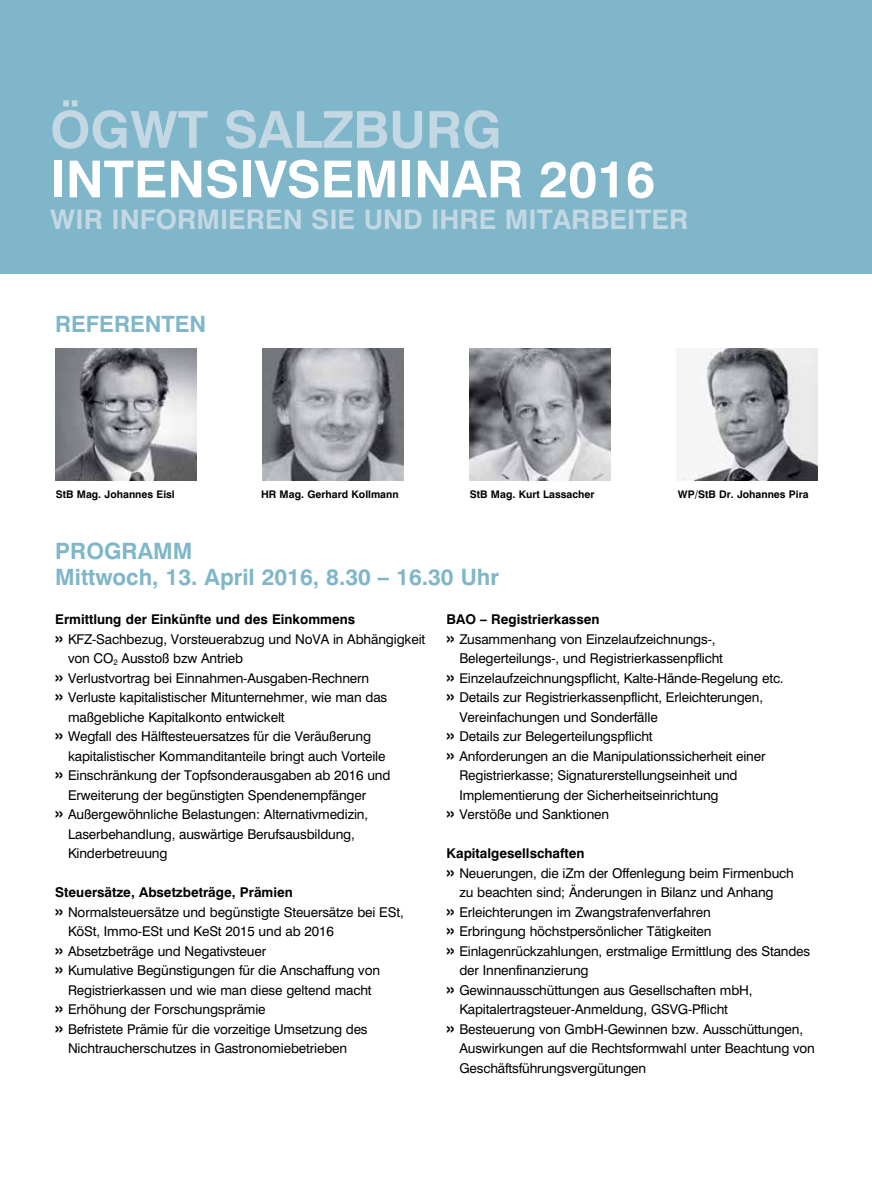
<style>
.page{position:relative;width:872px;height:1191px;background:#fff}
.page>*{position:absolute;margin:0;border:0;box-sizing:border-box;transform-origin:0 0}
.t1{font:700 51px "Swiss 721 BT";color:#fff}
.t2{font:700 51px "Swiss 721 BT";color:#c3d8e3}
.t3{font:700 27px "Swiss 721 BT";color:#c3d8e3}
.t4{font:700 22.5px/25.5px "Swiss 721 BT";color:#7fb6ca}
.t5{font:13.5px "Swiss 721 BT";letter-spacing:-.01em;color:#000}
.t6{font:700 13.5px "Swiss 721 BT";color:#000}
.t7{font:700 10.5px "Swiss 721 BT";color:#000}
.s1{font-weight:700;font-size:18px}
</style>
<div class="page">
<img style="left:263px;top:349px;width:140px;height:131px">
<img style="left:56px;top:349px;width:140px;height:131px">
<img style="left:470px;top:349px;width:140px;height:131px">
<img style="left:680px;top:349px;width:137px;height:131px">
<div style="left:0;top:0;width:872px;height:273px;background:#7fb6ca"></div>
<h1 class="t2" style="left:50px;top:98px;width:453px">ÖGWT Salzburg</h1>
<h1 class="t1" style="left:50px;top:148px;width:606px">I ntensivseminar 2016</h1>
<h2 class="t3" style="left:50px;top:203px;width:505px">Wir informieren Sie und Ihre Mitar</h2>
<h2 class="t3" style="left:590px;top:203px;width:90px">beiter</h2>
<h3 class="t4" style="left:55px;top:311px;width:153px">Referenten</h3>
<p class="t7" style="left:56px;top:488px;width:121px">StB Mag. Johannes Eisl</p>
<p class="t7" style="left:261px;top:488px;width:139px">HR Mag. Gerhard Kollmann</p>
<p class="t7" style="left:470px;top:488px;width:126px">StB Mag. Kurt Lassacher</p>
<p class="t7" style="left:678px;top:488px;width:132px">WP/StB Dr. Johannes Pira</p>
<h3 class="t4" style="left:55px;top:538px;width:445px">Programm<br>Mittwoch, 13. April 2016, 8.30 – 16.30 Uhr</h3>
<p class="t6" style="left:55px;top:611px;width:301px">Ermittlung der Einkünfte und des Einkommens</p>
<p class="t5" style="left:55px;top:630px;width:371px"><span class="s1">»</span> KFZ-Sachbezug, Vorsteuerabzug und NoVA in Abhängigkeit</p>
<p class="t5" style="left:68px;top:650px;width:177px">von CO<sub>2</sub> Ausstoß bzw Antrieb</p>
<p class="t5" style="left:55px;top:669px;width:315px"><span class="s1">»</span> Verlustvortrag bei Einnahmen-Ausgaben-Rechnern</p>
<p class="t5" style="left:55px;top:689px;width:333px"><span class="s1">»</span> Verluste kapitalistischer Mitunternehmer, wie man das</p>
<p class="t5" style="left:68px;top:708px;width:218px">maßgebliche Kapitalkonto entwickelt</p>
<p class="t5" style="left:55px;top:728px;width:317px"><span class="s1">»</span> Wegfall des Hälftesteuersatzes für die Veräußerung</p>
<p class="t5" style="left:68px;top:747px;width:319px">kapitalistischer Kommanditanteile bringt auch Vorteile</p>
<p class="t5" style="left:55px;top:767px;width:337px"><span class="s1">»</span> Einschränkung der Topfsonderausgaben ab 2016 und</p>
<p class="t5" style="left:68px;top:786px;width:300px">Erweiterung der begünstigten Spendenempfänger</p>
<p class="t5" style="left:55px;top:806px;width:314px"><span class="s1">»</span> Außergewöhnliche Belastungen: Alternativmedizin,</p>
<p class="t5" style="left:68px;top:825px;width:288px">Laserbehandlung, auswärtige Berufsausbildung,</p>
<p class="t5" style="left:68px;top:845px;width:101px">Kinderbetreuung</p>
<p class="t6" style="left:55px;top:884px;width:239px">Steuersätze, Absetzbeträge, Prämien</p>
<p class="t5" style="left:55px;top:903px;width:350px"><span class="s1">»</span> Normalsteuersätze und begünstigte Steuersätze bei ESt,</p>
<p class="t5" style="left:68px;top:923px;width:267px">KöSt, Immo-ESt und KeSt 2015 und ab 2016</p>
<p class="t5" style="left:55px;top:942px;width:212px"><span class="s1">»</span> Absetzbeträge und Negativsteuer</p>
<p class="t5" style="left:55px;top:962px;width:326px"><span class="s1">»</span> Kumulative Begünstigungen für die Anschaffung von</p>
<p class="t5" style="left:68px;top:981px;width:305px">Registrierkassen und wie man diese geltend macht</p>
<p class="t5" style="left:55px;top:1001px;width:212px"><span class="s1">»</span> Erhöhung der Forschungsprämie</p>
<p class="t5" style="left:55px;top:1020px;width:314px"><span class="s1">»</span> Befristete Prämie für die vorzeitige Umsetzung des</p>
<p class="t5" style="left:68px;top:1040px;width:281px">Nichtraucherschutzes in Gastronomiebetrieben</p>
<p class="t6" style="left:446px;top:611px;width:154px">BAO – Registrierkassen</p>
<p class="t5" style="left:446px;top:630px;width:270px"><span class="s1">»</span> Zusammenhang von Einzelaufzeichnungs-,</p>
<p class="t5" style="left:459px;top:650px;width:265px">Belegerteilungs-, und Registrierkassenpflicht</p>
<p class="t5" style="left:446px;top:669px;width:338px"><span class="s1">»</span> Einzelaufzeichnungspflicht, Kalte-Hände-Regelung etc.</p>
<p class="t5" style="left:446px;top:689px;width:318px"><span class="s1">»</span> Details zur Registrierkassenpflicht, Erleichterungen,</p>
<p class="t5" style="left:459px;top:708px;width:200px">Vereinfachungen und Sonderfälle</p>
<p class="t5" style="left:446px;top:728px;width:208px"><span class="s1">»</span> Details zur Belegerteilungspflicht</p>
<p class="t5" style="left:446px;top:747px;width:320px"><span class="s1">»</span> Anforderungen an die Manipulationssicherheit einer</p>
<p class="t5" style="left:459px;top:767px;width:280px">Registrierkasse; Signaturerstellungseinheit und</p>
<p class="t5" style="left:459px;top:786px;width:261px">Implementierung der Sicherheitseinrichtung</p>
<p class="t5" style="left:446px;top:806px;width:164px"><span class="s1">»</span> Verstöße und Sanktionen</p>
<p class="t6" style="left:446px;top:845px;width:139px">Kapitalgesellschaften</p>
<p class="t5" style="left:446px;top:864px;width:349px"><span class="s1">»</span> Neuerungen, die iZm der Offenlegung beim Firmenbuch</p>
<p class="t5" style="left:459px;top:884px;width:316px">zu beachten sind; Änderungen in Bilanz und Anhang</p>
<p class="t5" style="left:446px;top:903px;width:265px"><span class="s1">»</span> Erleichterungen im Zwangstrafenverfahren</p>
<p class="t5" style="left:446px;top:923px;width:266px"><span class="s1">»</span> Erbringung höchstpersönlicher Tätigkeiten</p>
<p class="t5" style="left:446px;top:942px;width:365px"><span class="s1">»</span> Einlagenrückzahlungen, erstmalige Ermittlung des Standes</p>
<p class="t5" style="left:459px;top:962px;width:131px">der Innenfinanzierung</p>
<p class="t5" style="left:446px;top:981px;width:307px"><span class="s1">»</span> Gewinnausschüttungen aus Gesellschaften mbH,</p>
<p class="t5" style="left:459px;top:1001px;width:270px">Kapitalertragsteuer-Anmeldung, GSVG-Pflicht</p>
<p class="t5" style="left:446px;top:1020px;width:358px"><span class="s1">»</span> Besteuerung von GmbH-Gewinnen bzw. Ausschüttungen,</p>
<p class="t5" style="left:459px;top:1040px;width:357px">Auswirkungen auf die Rechtsformwahl unter Beachtung von</p>
<p class="t5" style="left:459px;top:1059px;width:188px">Geschäftsführungsvergütungen</p>
</div>
